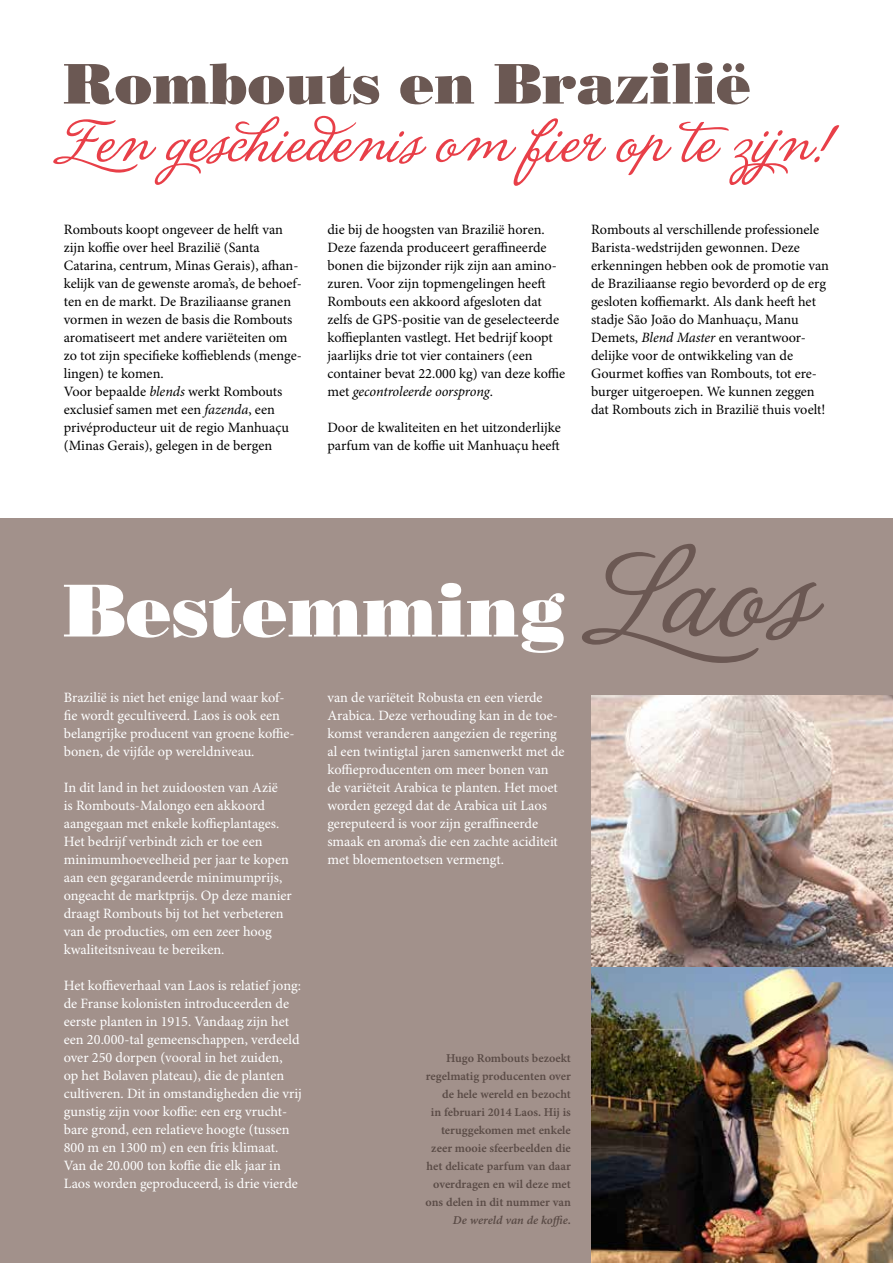
<style>
.page{position:relative;width:893px;height:1263px;background:#fff}
.page>*{position:absolute;margin:0;border:0;box-sizing:border-box;transform-origin:0 0}
.t1{font:138.45px "La Portenia dela Boca";color:#6b5853}
.t2{font:74.7px "Bodoni Std Poster";color:#fff}
.t3{font:65.1px "La Portenia dela Boca";color:#e83f48}
.t4{font:57px "Bodoni Std Poster";color:#6b5853}
.t5{font:14.25px/18px "Minion Pro";color:#fff}
.t6{font:14.25px/18px "Minion Pro";color:#000}
.t7{font:12px/18px "Minion Pro Semibold Capt";color:#5a4b46;text-align:right}
.t8{font:12px "Minion Pro Semibold It Capt";color:#5a4b46}
.s1{font-style:italic}
.s2{font-family:"Minion Pro Semibold Capt"}
</style>
<div class="page">
<div style="left:0;top:519px;width:893px;height:744px;background:#a2918b"></div>
<img style="left:591px;top:696px;width:302px;height:271px">
<img style="left:591px;top:967px;width:302px;height:296px">
<h3 class="t4" style="left:64px;top:49px;width:689px">Rombouts en Brazilië</h3>
<h3 class="t3" style="left:64px;top:104px;width:769px">Een geschiedenis om fier op te zijn!</h3>
<p class="t6" style="left:64px;top:221px;width:240px">Rombouts koopt ongeveer de helft van zijn koffie over heel Brazilië (Santa Catarina, centrum, Minas Gerais), afhan&shy;kelijk van de gewenste aroma’s, de behoef&shy;ten en de markt. De Braziliaanse granen vormen in wezen de basis die Rombouts aromatiseert met andere variëteiten om zo tot zijn specifieke koffieblends (menge&shy;lingen) te komen.<br>Voor bepaalde <span class="s1">blends</span> werkt Rombouts exclusief samen met een <span class="s1">fazenda</span>, een privéproducteur uit de regio Manhuaçu (Minas Gerais), gelegen in de bergen</p>
<p class="t6" style="left:327px;top:221px;width:239px">die bij de hoogsten van Brazilië horen.<br>Deze fazenda produceert geraffineerde bonen die bijzonder rijk zijn aan amino&shy;zuren. Voor zijn topmengelingen heeft Rombouts een akkoord afgesloten dat zelfs de GPS-positie van de geselecteerde koffieplanten vastlegt. Het bedrijf koopt jaarlijks drie tot vier containers (een container bevat 22.000 kg) van deze koffie met <span class="s1">gecontroleerde oorsprong</span>.</p>
<p class="t6" style="left:327px;top:419px;width:235px">Door de kwaliteiten en het uitzonderlijke parfum van de koffie uit Manhuaçu heeft</p>
<p class="t6" style="left:591px;top:221px;width:240px">Rombouts al verschillende professionele Barista-wedstrijden gewonnen. Deze erkenningen hebben ook de promotie van de Braziliaanse regio bevorderd op de erg gesloten koffiemarkt. Als dank heeft het stadje São João do Manhuaçu, Manu Demets, <span class="s1">Blend Master</span> en verantwoor&shy;delijke voor de ontwikkeling van de Gourmet koffies van Rombouts, tot ere&shy;burger uitgeroepen. We kunnen zeggen dat Rombouts zich in Brazilië thuis voelt!</p>
<h2 class="t2" style="left:64px;top:565px;width:503px">Bestemming</h2>
<h1 class="t1" style="left:605px;top:512px;width:212px">Laos</h1>
<p class="t5" style="left:64px;top:689px;width:231px">Brazilië is niet het enige land waar kof&shy;fie wordt gecultiveerd. Laos is ook een belangrijke producent van groene koffie&shy;bonen, de vijfde op wereldniveau.</p>
<p class="t5" style="left:64px;top:779px;width:230px">In dit land in het zuidoosten van Azië<br>is Rombouts-Malongo een akkoord aangegaan met enkele koffieplantages.<br>Het bedrijf verbindt zich er toe een minimumhoeveelheid per jaar te kopen aan een gegarandeerde minimumprijs, ongeacht de marktprijs. Op deze manier draagt Rombouts bij tot het verbeteren van de producties, om een zeer hoog kwaliteitsniveau te bereiken.</p>
<p class="t5" style="left:64px;top:977px;width:240px">Het koffieverhaal van Laos is relatief jong: de Franse kolonisten introduceerden de eerste planten in 1915. Vandaag zijn het een 20.000-tal gemeenschappen, verdeeld over 250 dorpen (vooral in het zuiden,<br>op het Bolaven plateau), die de planten cultiveren. Dit in omstandigheden die vrij gunstig zijn voor koffie: een erg vrucht&shy;bare grond, een relatieve hoogte (tussen 800 m en 1300 m) en een fris klimaat.<br>Van de 20.000 ton koffie die elk jaar in Laos worden geproduceerd, is drie vierde</p>
<p class="t5" style="left:327px;top:689px;width:239px">van de variëteit Robusta en een vierde Arabica. Deze verhouding kan in de toe&shy;komst veranderen aangezien de regering al een twintigtal jaren samenwerkt met de koffieproducenten om meer bonen van de variëteit Arabica te planten. Het moet worden gezegd dat de Arabica uit Laos gereputeerd is voor zijn geraffineerde smaak en aroma’s die een zachte aciditeit met bloementoetsen vermengt.</p>
<p class="t7" style="left:426px;top:1050px;width:147px">Hugo Rombouts bezoekt regelmatig producenten over de hele wereld en bezocht<br>in februari 2014 Laos. Hij is teruggekomen met enkele zeer mooie sfeerbeelden die het delicate parfum van daar overdragen en wil deze met ons delen in dit nummer van</p>
<p class="t8" style="left:453px;top:1213px;width:119px">De wereld van de koffie<span class="s2">.</span></p>
</div>
